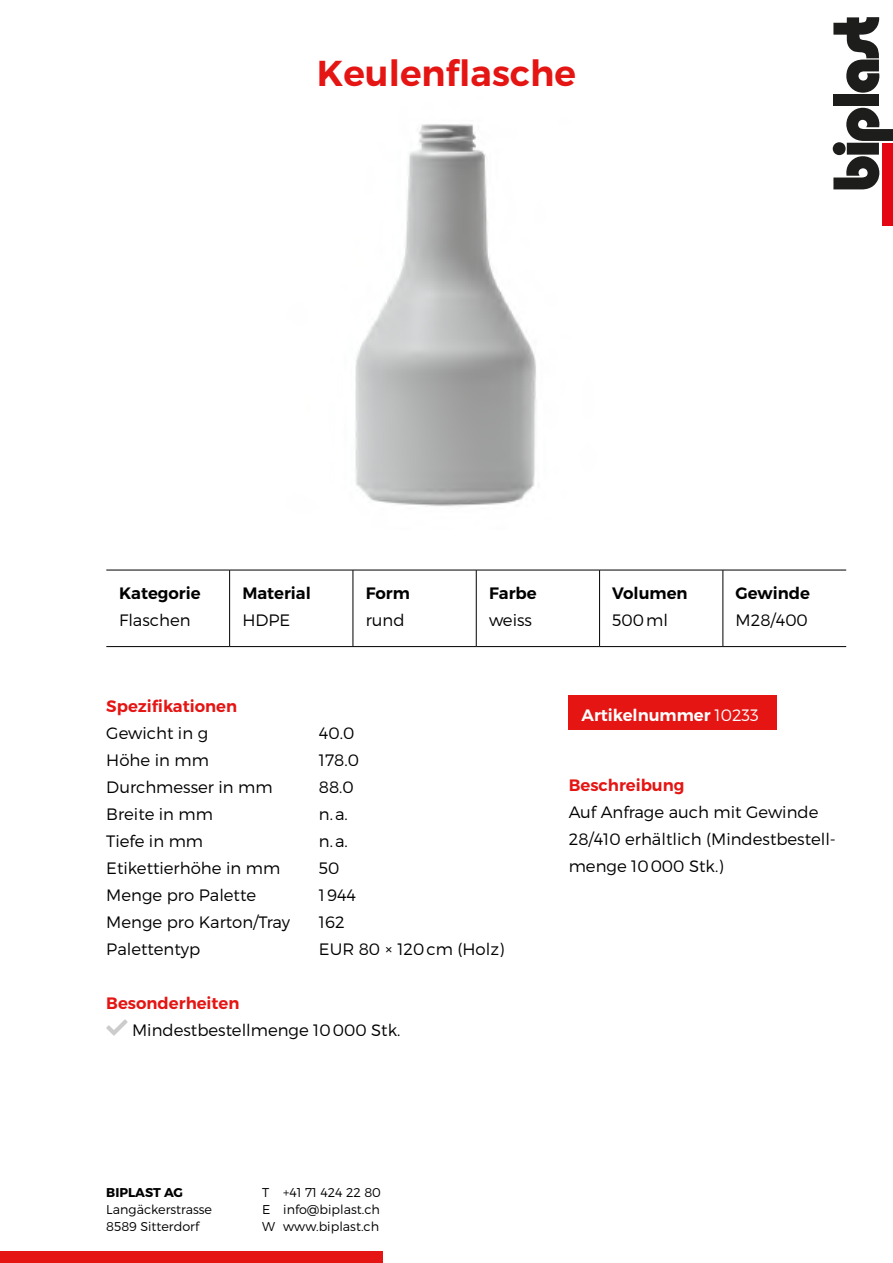
<style>
.page{position:relative;width:893px;height:1263px;background:#fff}
.page>*{position:absolute;margin:0;border:0;box-sizing:border-box;transform-origin:0 0}
.t1{font:600 36px "Montserrat";color:#e41513}
.t2{font:300 16.5px/27px "Montserrat";color:#000}
.t3{font:600 16.5px "Montserrat";color:#e41513}
.t4{font:600 16.5px "Montserrat";color:#000}
.t5{font:600 16.5px "Montserrat";color:#fff}
.t6{font:300 12.75px/17.2px "Montserrat";color:#000}
.t7{font:700 12.75px "Montserrat";color:#000}
.s1{font-weight:300}
</style>
<div class="page">
<div style="left:833px;top:94px;width:46px;height:12px;background:#1d1d1b"></div>
<svg style="left:833px;top:17px;width:46px;height:76px"></svg>
<svg style="left:833px;top:108px;width:60px;height:81px"></svg>
<div style="left:882px;top:143px;width:11px;height:83px;background:#e30613"></div>
<div style="left:0;top:1251px;width:383px;height:12px;background:#e41513"></div>
<svg style="left:106px;top:1019px;width:22px;height:17px"></svg>
<hr style="left:106px;top:570px;width:124px;height:1px;background:#000">
<hr style="left:230px;top:570px;width:123px;height:1px;background:#000">
<hr style="left:229px;top:570px;width:1px;height:76px;background:#000">
<hr style="left:353px;top:570px;width:123px;height:1px;background:#000">
<hr style="left:476px;top:570px;width:124px;height:1px;background:#000">
<hr style="left:600px;top:570px;width:123px;height:1px;background:#000">
<hr style="left:723px;top:570px;width:123px;height:1px;background:#000">
<hr style="left:106px;top:646px;width:124px;height:1px;background:#000">
<hr style="left:230px;top:646px;width:123px;height:1px;background:#000">
<hr style="left:353px;top:646px;width:123px;height:1px;background:#000">
<hr style="left:476px;top:646px;width:124px;height:1px;background:#000">
<hr style="left:600px;top:646px;width:123px;height:1px;background:#000">
<hr style="left:723px;top:646px;width:123px;height:1px;background:#000">
<hr style="left:353px;top:570px;width:1px;height:76px;background:#000">
<hr style="left:476px;top:570px;width:1px;height:76px;background:#000">
<hr style="left:599px;top:570px;width:1px;height:76px;background:#000">
<hr style="left:723px;top:570px;width:1px;height:76px;background:#000">
<div style="left:569px;top:695px;width:208px;height:35px;background:#e41513"></div>
<img style="left:355px;top:124px;width:181px;height:383px">
<h1 class="t1" style="left:317px;top:51px;width:261px">Keulenflasche</h1>
<p class="t4" style="left:119px;top:583px;width:83px">Kategorie</p>
<p class="t2" style="left:119px;top:606px;width:73px">Flaschen</p>
<p class="t4" style="left:242px;top:583px;width:70px">Material</p>
<p class="t2" style="left:242px;top:606px;width:49px">HDPE</p>
<p class="t4" style="left:366px;top:583px;width:46px">Form</p>
<p class="t2" style="left:366px;top:606px;width:40px">rund</p>
<p class="t4" style="left:489px;top:583px;width:49px">Farbe</p>
<p class="t2" style="left:489px;top:606px;width:45px">weiss</p>
<p class="t4" style="left:612px;top:583px;width:77px">Volumen</p>
<p class="t2" style="left:612px;top:606px;width:57px">500ml</p>
<p class="t4" style="left:736px;top:583px;width:76px">Gewinde</p>
<p class="t2" style="left:736px;top:606px;width:74px">M28/400</p>
<p class="t3" style="left:106px;top:695px;width:132px">Spezifikationen</p>
<p class="t2" style="left:106px;top:719px;width:103px">Gewicht in g</p>
<p class="t2" style="left:319px;top:719px;width:37px">40.0</p>
<p class="t2" style="left:106px;top:746px;width:104px">Höhe in mm</p>
<p class="t2" style="left:319px;top:746px;width:42px">178.0</p>
<p class="t2" style="left:106px;top:773px;width:168px">Durchmesser in mm</p>
<p class="t2" style="left:319px;top:773px;width:36px">88.0</p>
<p class="t2" style="left:106px;top:800px;width:108px">Breite in mm</p>
<p class="t2" style="left:319px;top:800px;width:30px">n.a.</p>
<p class="t2" style="left:106px;top:827px;width:98px">Tiefe in mm</p>
<p class="t2" style="left:319px;top:827px;width:30px">n.a.</p>
<p class="t2" style="left:106px;top:854px;width:175px">Etikettierhöhe in mm</p>
<p class="t2" style="left:319px;top:854px;width:22px">50</p>
<p class="t2" style="left:106px;top:881px;width:151px">Menge pro Palette</p>
<p class="t2" style="left:319px;top:881px;width:39px">1944</p>
<p class="t2" style="left:106px;top:908px;width:185px">Menge pro Karton/Tray</p>
<p class="t2" style="left:319px;top:908px;width:27px">162</p>
<p class="t2" style="left:106px;top:935px;width:95px">Palettentyp</p>
<p class="t2" style="left:319px;top:935px;width:187px">EUR 80 × 120cm (Holz)</p>
<p class="t3" style="left:106px;top:992px;width:135px">Besonderheiten</p>
<p class="t2" style="left:132px;top:1016px;width:270px">Mindestbestellmenge 10000 Stk.</p>
<p class="t7" style="left:106px;top:1184px;width:78px">BIPLAST AG</p>
<p class="t6" style="left:106px;top:1200px;width:107px">Langäckerstrasse<br>8589 Sitterdorf</p>
<p class="t6" style="left:262px;top:1183px;width:120px;text-align:justify">T +41 71 424 22 80<br>E info@biplast.ch W www.biplast.ch</p>
<p class="t5" style="left:581px;top:704px;width:179px">Artikelnummer <span class="s1">10233</span></p>
<p class="t3" style="left:569px;top:774px;width:117px">Beschreibung</p>
<p class="t2" style="left:569px;top:798px;width:269px">Auf Anfrage auch mit Gewinde<br>28/410 erhältlich (Mindestbestell&shy;menge 10000 Stk.)</p>
</div>
